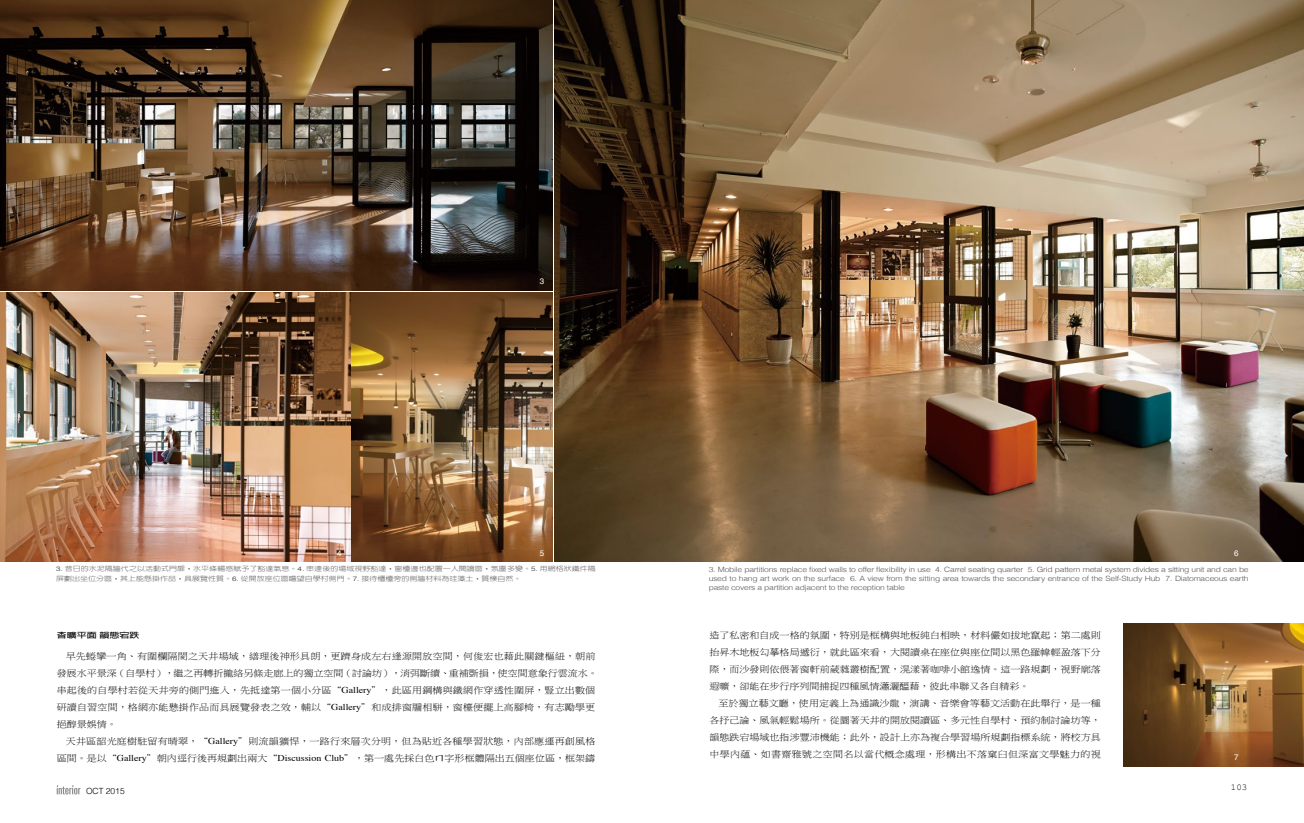
<style>
.page{position:relative;width:1304px;height:823px;background:#fff}
.page>*{position:absolute;margin:0;border:0;box-sizing:border-box;transform-origin:0 0}
.t1{font:9px/17px "Ming Li U";letter-spacing:.02em;color:#000;text-align:justify;scale:1.11 1}
.t2{font:9px "Courier New";color:#000}
.t3{font:300 8.5px "Helvetica";color:#000}
.t4{font:8px "Helvetica";color:#fff}
.t5{font:700 7.5px "AR Hei B5";color:#000;scale:1.33 1}
.t6{font:300 7.2px/9.3px "Helvetica";letter-spacing:-.025em;color:#595757;text-align:justify;scale:1.18 1}
.t7{font:300 6.4px/9.6px "AR New Hei B5";letter-spacing:.005em;color:#595757;scale:1.25 1}
.s1{font-family:"Helvetica";font-weight:400}
.s2{font-weight:700}
.s3{font-family:"Times"}
</style>
<div class="page">
<svg style="left:57px;top:785px;width:24px;height:9px"></svg>
<img style="left:1123px;top:623px;width:181px;height:142px">
<img style="left:0;top:0;width:1304px;height:561px">
<p class="t4" style="left:540px;top:274px;width:6px">3</p>
<p class="t4" style="left:337px;top:546px;width:6px">4</p>
<p class="t4" style="left:540px;top:546px;width:6px">5</p>
<p class="t4" style="left:1234px;top:546px;width:6px">6</p>
<p class="t7" style="left:56px;top:564px;width:433px"><span class="s1">3.</span> 昔日的水泥隔牆代之以活動式門扉<span class="s2">，</span>水平條暢感賦予了豁達氣息<span class="s2">。</span><span class="s1">4.</span> 串連後的場域視野豁達<span class="s2">，</span>窗檯邊也配置一人閱讀區<span class="s2">，</span>氛圍多變<span class="s2">。</span><span class="s1">5.</span> 用網格狀鐵件隔屏劃出坐位分區<span class="s2">，</span>其上能懸掛作品<span class="s2">，</span>具展覽性質<span class="s2">。</span><span class="s1">6.</span> 從開放座位區瞻望自學村側門<span class="s2">。</span><span class="s1">7.</span> 接待櫃檯旁的側牆材料為珪藻土<span class="s2">，</span>質樸自然<span class="s2">。</span></p>
<p class="t6" style="left:709px;top:564px;width:459px">3. Mobile partitions replace fixed walls to offer flexibility in use 4. Carrel seating quarter 5. Grid pattern metal system divides a sitting unit and can be used to hang art work on the surface 6. A view from the sitting area towards the secondary entrance of the Self-Study Hub 7. Diatomaceous earth paste covers a partition adjacent to the reception table</p>
<p class="t5" style="left:57px;top:631px;width:64px">杳曠平面韻態宕跌</p>
<p class="t1" style="left:57px;top:647px;width:489px;text-align:left;text-indent:9px">早先蜷攣一角、有圍欄隔閡之天井場域，繕理後神形具朗，更躋身成左右逢源開放空間，何俊宏也藉此關鍵樞紐，朝前發展水平景深（自學村），繼之再轉折攏絡另條走廊上的獨立空間（討論坊），消弭斷續、重補斲損，使空間意象行雲流水。串起後的自學村若從天井旁的側門進入，先抵達第一個小分區“<span class="s3">Gallery</span>”，此區用鋼構與鐵網作穿透性圍屏，豎立出數個研讀自習空間，格網亦能懸掛作品而具展覽發表之效，輔以“<span class="s3">Gallery</span>”和成排窗牖相駢，窗檯便擺上高腳椅，有志勵學更挹醇景娛情。</p>
<p class="t1" style="left:57px;top:732px;width:487px;text-align:right">天井區韶光庭樹駐留有晴翠，“<span class="s3">Gallery</span>”則流韻獷悍，一路行來層次分明，但為貼近各種學習狀態，內部應運再創風格區間。是以“<span class="s3">Gallery</span>”朝內逕行後再規劃出兩大“<span class="s3">Discussion Club</span>”，第一處先採白色ㄇ字形框體隔出五個座位區，框架鑄</p>
<p class="t3" style="left:86px;top:783px;width:40px">OCT 2015</p>
<p class="t1" style="left:709px;top:626px;width:354px">造了私密和自成一格的氛圍，特別是框構與地板純白相映，材料儼如拔地竄起；第二處則抬昇木地板勾摹格局遞衍，就此區來看，大閱讀桌在座位與座位間以黑色羅幃輕盈落下分際，而沙發則依偎著窗軒前葳蕤叢樹配置，滉漾著咖啡小館逸情。這一路規劃，視野廓落遐曠，卻能在步行序列間捕捉四種風情瀟灑醞藉，彼此串聯又各自精彩。</p>
<p class="t1" style="left:709px;top:694px;width:354px;text-indent:9px">至於獨立藝文廳，使用定義上為通識沙龍，演講、音樂會等藝文活動在此舉行，是一種各抒己論、風氣輕鬆場所。從圜著天井的開放閱讀區、多元性自學村、預約制討論坊等，韻態跌宕場域也指涉豐沛機能；此外，設計上亦為複合學習場所規劃指標系統，將校方具中學內蘊、如書齋雅號之空間名以當代概念處理，形構出不落窠臼但深富文學魅力的視</p>
<p class="t4" style="left:1234px;top:750px;width:6px">7</p>
<p class="t2" style="left:1231px;top:781px;width:18px">103</p>
</div>
